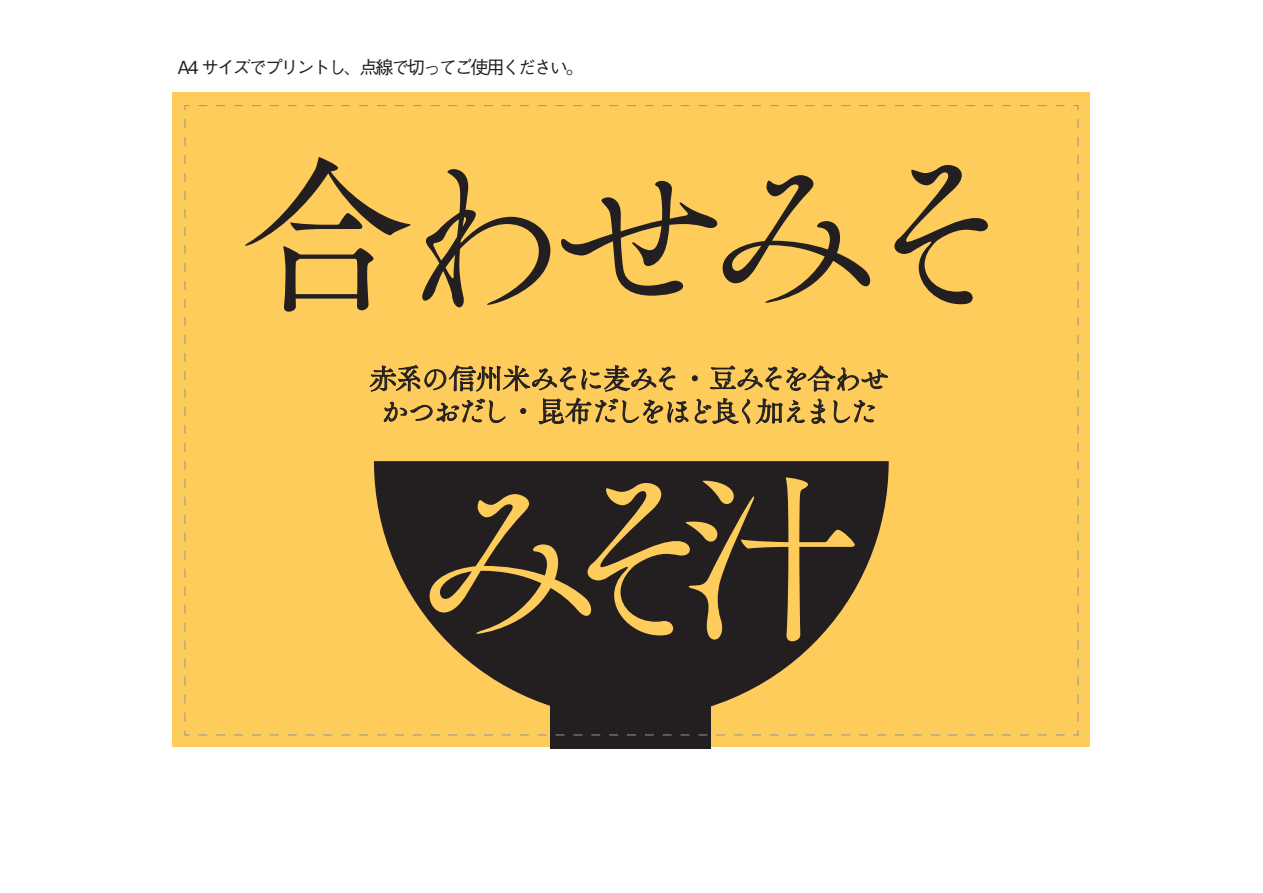
<style>
.page{position:relative;width:1263px;height:893px;background:#fff}
.page>*{position:absolute;margin:0;border:0;box-sizing:border-box;transform-origin:0 0}
.t1{font:188.55px "Tsuku Old Min Pro R";color:#fecc5b}
.t2{font:172.2px "Tsuku Old Min Pro R";letter-spacing:-.11em;color:#231f20}
.t3{font:28.2px/32.7px "Tsuku Old Min Pro R";letter-spacing:-.115em;color:#231f20;text-align:center}
.t4{font:500 18px "Gothic BBB Pro";letter-spacing:-.12em;color:#231f20}
</style>
<div class="page">
<div style="left:173px;top:92px;width:917px;height:655px;background:#fecc5b"></div>
<svg style="left:374px;top:461px;width:515px;height:246px;fill:#231f20"></svg>
<div style="left:550px;top:691px;width:161px;height:58px;background:#231f20"></div>
<svg style="left:369px;top:365px;width:519px;height:60px"></svg>
<svg style="left:1073px;top:119px;width:6px;height:617px"></svg>
<svg style="left:184px;top:730px;width:880px;height:6px"></svg>
<svg style="left:184px;top:105px;width:6px;height:616px"></svg>
<svg style="left:198px;top:105px;width:881px;height:5px"></svg>
<p class="t4" style="left:177px;top:53px;width:408px">A4 サイズでプリントし、点線で切ってご使用ください。</p>
<h2 class="t2" style="left:241px;top:104px;width:784px">合わせみそ</h2>
<p class="t3" style="left:369px;top:362px;width:521px">赤系の信州米みそに麦みそ・豆みそを合わせかつおだし・昆布だしをほど良く加えました</p>
<h1 class="t1" style="left:411px;top:416px;width:455px">みそ汁</h1>
</div>
